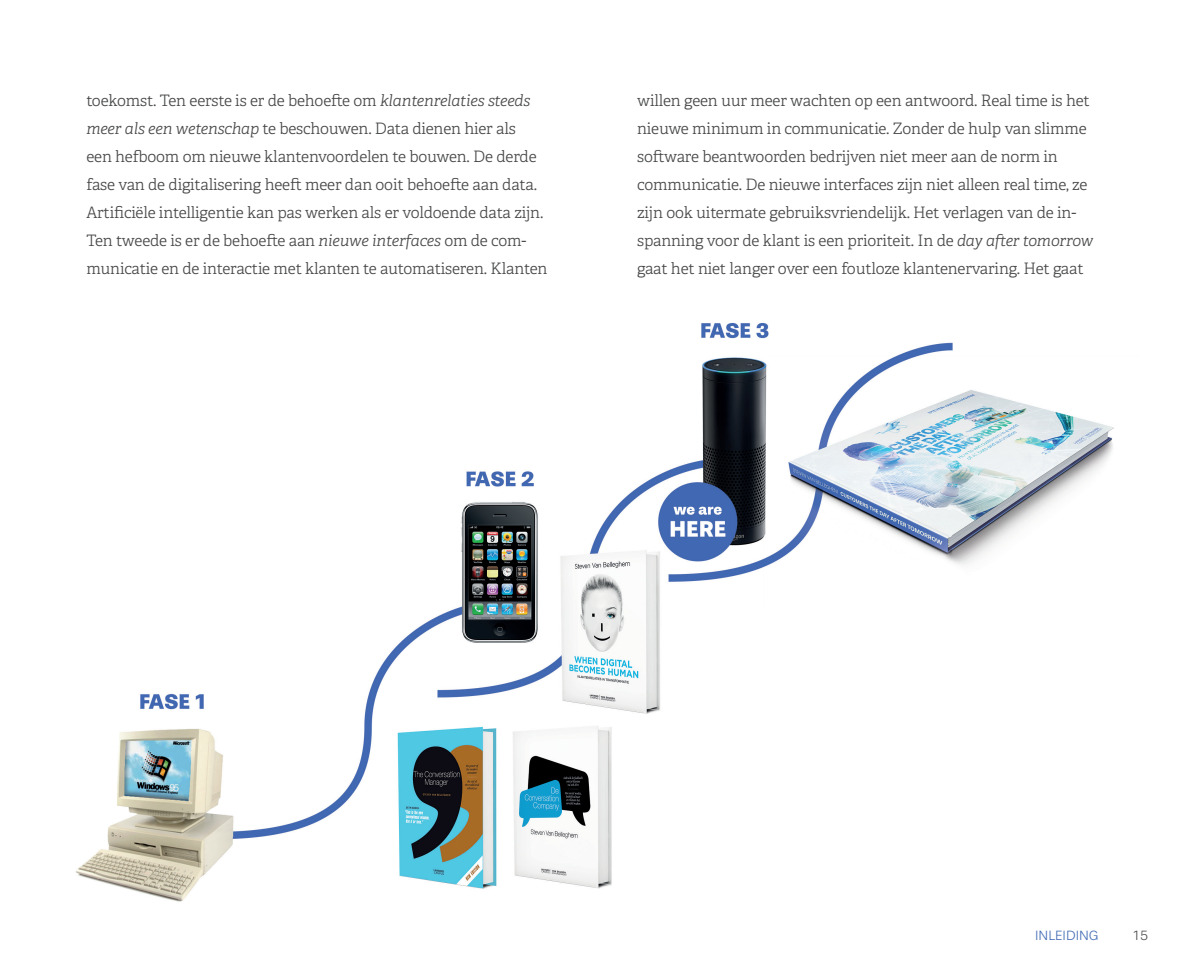
<style>
.page{position:relative;width:1185px;height:977px;background:#fff}
.page>*{position:absolute;margin:0;border:0;box-sizing:border-box;transform-origin:0 0}
.t1{font:300 15.75px/28px "Adelle";letter-spacing:-.01em;color:#464748}
.t2{font:300 14px "Stevie Sans";color:#406ab4}
.t3{font:300 14px "Stevie Sans";color:#464748}
.s1{font-style:italic}
</style>
<div class="page">
<img style="left:76px;top:323px;width:1038px;height:579px">
<p class="t1" style="left:86px;top:87px;width:463px">toekomst. Ten eerste is er de behoefte om <span class="s1">klantenrelaties steeds meer als een wetenschap</span> te beschouwen. Data dienen hier als<br>een hefboom om nieuwe klantenvoordelen te bouwen. De derde fase van de digitalisering heeft meer dan ooit behoefte aan data.<br>Artificiële intelligentie kan pas werken als er voldoende data zijn.<br>Ten tweede is er de behoefte aan <span class="s1">nieuwe interfaces</span> om de com&shy;municatie en de interactie met klanten te automatiseren. Klanten</p>
<p class="t1" style="left:637px;top:87px;width:458px">willen geen uur meer wachten op een antwoord. Real time is het nieuwe minimum in communicatie. Zonder de hulp van slimme software beantwoorden bedrijven niet meer aan de norm in communicatie. De nieuwe interfaces zijn niet alleen real time, ze zijn ook uitermate gebruiksvriendelijk. Het verlagen van de in&shy;spanning voor de klant is een prioriteit. In de <span class="s1">day after tomorrow </span>gaat het niet langer over een foutloze klantenervaring. Het gaat</p>
<p class="t2" style="left:1035px;top:928px;width:65px">INLEIDING</p>
<p class="t3" style="left:1133px;top:928px;width:17px">15</p>
</div>
